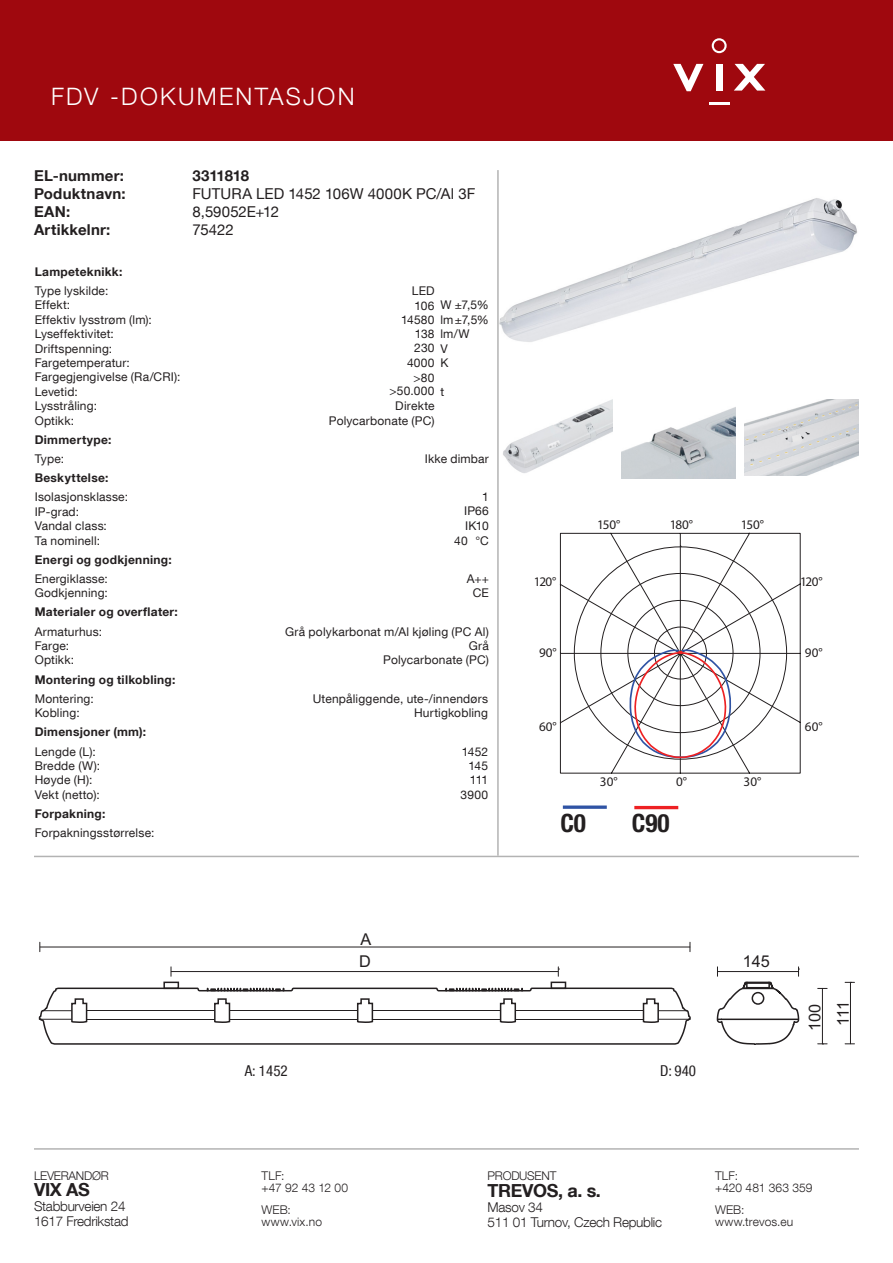
<style>
.page{position:relative;width:893px;height:1263px;background:#fff}
.page>*{position:absolute;margin:0;border:0;box-sizing:border-box;transform-origin:0 0}
.t1{font:700 condensed 25.2px "Helvetica Neue LT Com";color:#231f20}
.t2{font:300 24px "Helvetica Neue LT Com";letter-spacing:.095em;color:#fff}
.t3{font:700 18px "Helvetica Neue LT Com";letter-spacing:-.02em;color:#231f20}
.t4{font:16.35px/28.2px "Arial";color:#231f20;text-align:center}
.t5{font:15px "Helvetica Neue LT Com";letter-spacing:.005em;color:#231f20}
.t6{font:700 15px "Helvetica Neue LT Com";letter-spacing:.015em;color:#231f20}
.t7{font:condensed 15px "Helvetica Neue LT Com";color:#231f20}
.t8{font:700 15px "Helvetica Neue LT Com";letter-spacing:-.015em;color:#231f20}
.t9{font:300 13.5px "Helvetica Neue LT Com";letter-spacing:-.02em;color:#231f20}
.t10{font:13.2px "Myriad Pro";color:#231f20}
.t11{font:12px "Helvetica Neue LT Com";letter-spacing:.015em;color:#231f20}
.t12{font:700 12px "Helvetica Neue LT Com";letter-spacing:.025em;color:#231f20}
.t13{font:300 12px "Helvetica Neue LT Com";letter-spacing:.005em;color:#231f20}
.t14{font:300 12px "Helvetica Neue LT Com";letter-spacing:-.02em;color:#231f20}
</style>
<div class="page">
<div style="left:0;top:0;width:893px;height:140px;background:#9f080e"></div>
<hr style="left:34px;top:1148px;width:825px;height:2px;background:#b3b3b3">
<hr style="left:34px;top:856px;width:825px;height:1px;background:#b3b3b3">
<svg style="left:673px;top:64px;width:30px;height:27px"></svg>
<div style="left:716px;top:64px;width:6px;height:27px;background:#fff"></div>
<svg style="left:734px;top:64px;width:31px;height:27px"></svg>
<svg style="left:712px;top:38px;width:15px;height:15px"></svg>
<hr style="left:709px;top:102px;width:20px;height:3px;background:#fff">
<svg style="left:559px;top:532px;width:242px;height:242px"></svg>
<svg style="left:574px;top:546px;width:213px;height:214px"></svg>
<svg style="left:629px;top:646px;width:103px;height:113px"></svg>
<svg style="left:563px;top:805px;width:44px;height:4px"></svg>
<hr style="left:634px;top:806px;width:44px;height:3px;background:#ee2123">
<hr style="left:40px;top:947px;width:650px;height:1px;background:#231f20">
<hr style="left:822px;top:988px;width:1px;height:56px;background:#231f20">
<hr style="left:850px;top:982px;width:1px;height:62px;background:#231f20">
<svg style="left:716px;top:967px;width:84px;height:78px"></svg>
<svg style="left:39px;top:967px;width:652px;height:78px"></svg>
<img style="left:499px;top:198px;width:358px;height:144px">
<img style="left:503px;top:399px;width:110px;height:74px">
<img style="left:621px;top:407px;width:114px;height:72px">
<img style="left:744px;top:399px;width:115px;height:77px">
<hr style="left:497px;top:170px;width:2px;height:686px;background:#b3b3b3">
<p class="t2" style="left:51px;top:81px;width:305px">FDV -DOKUMENTASJON</p>
<p class="t6" style="left:34px;top:166px;width:91px">EL-nummer:</p>
<p class="t6" style="left:34px;top:184px;width:93px">Poduktnavn:</p>
<p class="t6" style="left:34px;top:202px;width:38px">EAN:</p>
<p class="t6" style="left:34px;top:220px;width:78px">Artikkelnr:</p>
<p class="t12" style="left:35px;top:264px;width:89px">Lampeteknikk:</p>
<p class="t11" style="left:35px;top:283px;width:75px">Type lyskilde:</p>
<p class="t11" style="left:35px;top:298px;width:37px">Effekt:</p>
<p class="t11" style="left:35px;top:312px;width:119px">Effektiv lysstrøm (lm):</p>
<p class="t11" style="left:35px;top:327px;width:81px">Lyseffektivitet:</p>
<p class="t11" style="left:35px;top:341px;width:79px">Driftspenning:</p>
<p class="t11" style="left:35px;top:355px;width:97px">Fargetemperatur:</p>
<p class="t11" style="left:35px;top:370px;width:147px">Fargegjengivelse (Ra/CRI):</p>
<p class="t11" style="left:35px;top:384px;width:45px">Levetid:</p>
<p class="t11" style="left:35px;top:399px;width:64px">Lysstråling:</p>
<p class="t11" style="left:35px;top:413px;width:41px">Optikk:</p>
<p class="t12" style="left:35px;top:432px;width:78px">Dimmertype:</p>
<p class="t8" style="left:192px;top:166px;width:58px">3311818</p>
<p class="t5" style="left:192px;top:184px;width:284px">FUTURA LED 1452 106W 4000K PC/Al 3F</p>
<p class="t5" style="left:192px;top:202px;width:88px">8,59052E+12</p>
<p class="t5" style="left:192px;top:220px;width:43px">75422</p>
<p class="t11" style="left:412px;top:283px;width:24px">LED</p>
<p class="t11" style="left:440px;top:298px;width:50px">W ±7,5%</p>
<p class="t11" style="left:440px;top:312px;width:50px">lm ±7,5%</p>
<p class="t11" style="left:440px;top:327px;width:31px">lm/W</p>
<p class="t11" style="left:440px;top:341px;width:9px">V</p>
<p class="t11" style="left:440px;top:355px;width:10px">K</p>
<p class="t11" style="left:440px;top:384px;width:5px">t</p>
<p class="t11" style="left:415px;top:298px;width:21px">106</p>
<p class="t11" style="left:401px;top:312px;width:35px">14580</p>
<p class="t11" style="left:415px;top:327px;width:21px">138</p>
<p class="t11" style="left:414px;top:340px;width:22px">230</p>
<p class="t11" style="left:407px;top:355px;width:29px">4000</p>
<p class="t11" style="left:414px;top:370px;width:22px">&gt;80</p>
<p class="t11" style="left:390px;top:384px;width:46px">&gt;50.000</p>
<p class="t11" style="left:395px;top:399px;width:41px">Direkte</p>
<p class="t11" style="left:329px;top:413px;width:107px">Polycarbonate (PC)</p>
<p class="t11" style="left:35px;top:451px;width:31px">Type:</p>
<p class="t11" style="left:425px;top:451px;width:66px">Ikke dimbar</p>
<p class="t12" style="left:35px;top:470px;width:75px">Beskyttelse:</p>
<p class="t11" style="left:35px;top:490px;width:95px">Isolasjonsklasse:</p>
<p class="t11" style="left:35px;top:504px;width:46px">IP-grad:</p>
<p class="t11" style="left:35px;top:518px;width:74px">Vandal class:</p>
<p class="t11" style="left:35px;top:533px;width:67px">Ta nominell:</p>
<p class="t12" style="left:35px;top:552px;width:139px">Energi og godkjenning:</p>
<p class="t11" style="left:35px;top:571px;width:75px">Energiklasse:</p>
<p class="t11" style="left:35px;top:586px;width:75px">Godkjenning:</p>
<p class="t11" style="left:35px;top:624px;width:69px">Armaturhus:</p>
<p class="t11" style="left:35px;top:638px;width:36px">Farge:</p>
<p class="t11" style="left:35px;top:653px;width:41px">Optikk:</p>
<p class="t11" style="left:35px;top:691px;width:61px">Montering:</p>
<p class="t11" style="left:35px;top:705px;width:46px">Kobling:</p>
<p class="t12" style="left:35px;top:605px;width:145px">Materialer og overflater:</p>
<p class="t12" style="left:35px;top:672px;width:142px">Montering og tilkobling:</p>
<p class="t12" style="left:35px;top:724px;width:113px">Dimensjoner (mm):</p>
<p class="t11" style="left:35px;top:744px;width:63px">Lengde (L):</p>
<p class="t11" style="left:35px;top:758px;width:67px">Bredde (W):</p>
<p class="t11" style="left:35px;top:773px;width:59px">Høyde (H):</p>
<p class="t11" style="left:35px;top:787px;width:67px">Vekt (netto):</p>
<p class="t12" style="left:35px;top:806px;width:72px">Forpakning:</p>
<p class="t11" style="left:35px;top:825px;width:121px">Forpakningsstørrelse:</p>
<p class="t14" style="left:34px;top:1168px;width:76px">LEVERANDØR</p>
<p class="t3" style="left:34px;top:1178px;width:57px">VIX AS</p>
<p class="t9" style="left:34px;top:1198px;width:93px">Stabburveien 24</p>
<p class="t9" style="left:34px;top:1213px;width:96px">1617 Fredrikstad</p>
<p class="t11" style="left:482px;top:490px;width:8px">1</p>
<p class="t11" style="left:464px;top:503px;width:26px">IP66</p>
<p class="t11" style="left:465px;top:518px;width:25px">IK10</p>
<p class="t11" style="left:475px;top:533px;width:15px">°C</p>
<p class="t11" style="left:467px;top:571px;width:24px">A++</p>
<p class="t11" style="left:473px;top:586px;width:18px">CE</p>
<p class="t11" style="left:285px;top:624px;width:205px">Grå polykarbonat m/Al kjøling (PC Al)</p>
<p class="t11" style="left:469px;top:638px;width:22px">Grå</p>
<p class="t11" style="left:383px;top:653px;width:107px">Polycarbonate (PC)</p>
<p class="t11" style="left:313px;top:691px;width:177px">Utenpåliggende, ute-/innendørs</p>
<p class="t11" style="left:414px;top:705px;width:75px">Hurtigkobling</p>
<p class="t11" style="left:462px;top:744px;width:28px">1452</p>
<p class="t11" style="left:468px;top:758px;width:21px">145</p>
<p class="t11" style="left:470px;top:773px;width:20px">111</p>
<p class="t11" style="left:460px;top:787px;width:29px">3900</p>
<p class="t11" style="left:454px;top:533px;width:15px">40</p>
<p class="t4" style="left:360px;top:925px;width:12px">A</p>
<p class="t4" style="left:359px;top:947px;width:13px">D</p>
<p class="t10" style="left:597px;top:516px;width:25px">150°</p>
<p class="t10" style="left:670px;top:516px;width:25px">180°</p>
<p class="t10" style="left:741px;top:516px;width:25px">150°</p>
<p class="t10" style="left:534px;top:574px;width:24px">120°</p>
<p class="t10" style="left:800px;top:574px;width:24px">120°</p>
<p class="t10" style="left:539px;top:644px;width:19px">90°</p>
<p class="t10" style="left:539px;top:718px;width:19px">60°</p>
<p class="t10" style="left:600px;top:774px;width:19px">30°</p>
<p class="t10" style="left:676px;top:774px;width:12px">0°</p>
<p class="t10" style="left:744px;top:774px;width:19px">30°</p>
<p class="t1" style="left:560px;top:808px;width:27px">C0</p>
<p class="t1" style="left:632px;top:808px;width:39px">C90</p>
<p class="t10" style="left:805px;top:644px;width:19px">90°</p>
<p class="t10" style="left:805px;top:718px;width:19px">60°</p>
<p class="t4" style="left:743px;top:947px;width:29px">145</p>
<p class="t4" style="left:801px;top:1031px;width:31px;rotate:-90deg">100<br>111</p>
<p class="t7" style="left:245px;top:1062px;width:45px">A: 1452</p>
<p class="t7" style="left:660px;top:1062px;width:37px">D: 940</p>
<p class="t13" style="left:261px;top:1168px;width:25px">TLF:</p>
<p class="t13" style="left:261px;top:1180px;width:88px">+47 92 43 12 00</p>
<p class="t13" style="left:261px;top:1202px;width:31px">WEB:</p>
<p class="t13" style="left:261px;top:1214px;width:62px">www.vix.no</p>
<p class="t14" style="left:488px;top:1168px;width:70px">PRODUSENT</p>
<p class="t3" style="left:488px;top:1179px;width:115px">TREVOS, a. s.</p>
<p class="t9" style="left:488px;top:1198px;width:57px">Masov 34</p>
<p class="t9" style="left:488px;top:1213px;width:176px">511 01 Turnov, Czech Republic</p>
<p class="t13" style="left:715px;top:1168px;width:25px">TLF:</p>
<p class="t13" style="left:715px;top:1180px;width:99px">+420 481 363 359</p>
<p class="t13" style="left:715px;top:1202px;width:31px">WEB:</p>
<p class="t13" style="left:715px;top:1214px;width:80px">www.trevos.eu</p>
</div>
